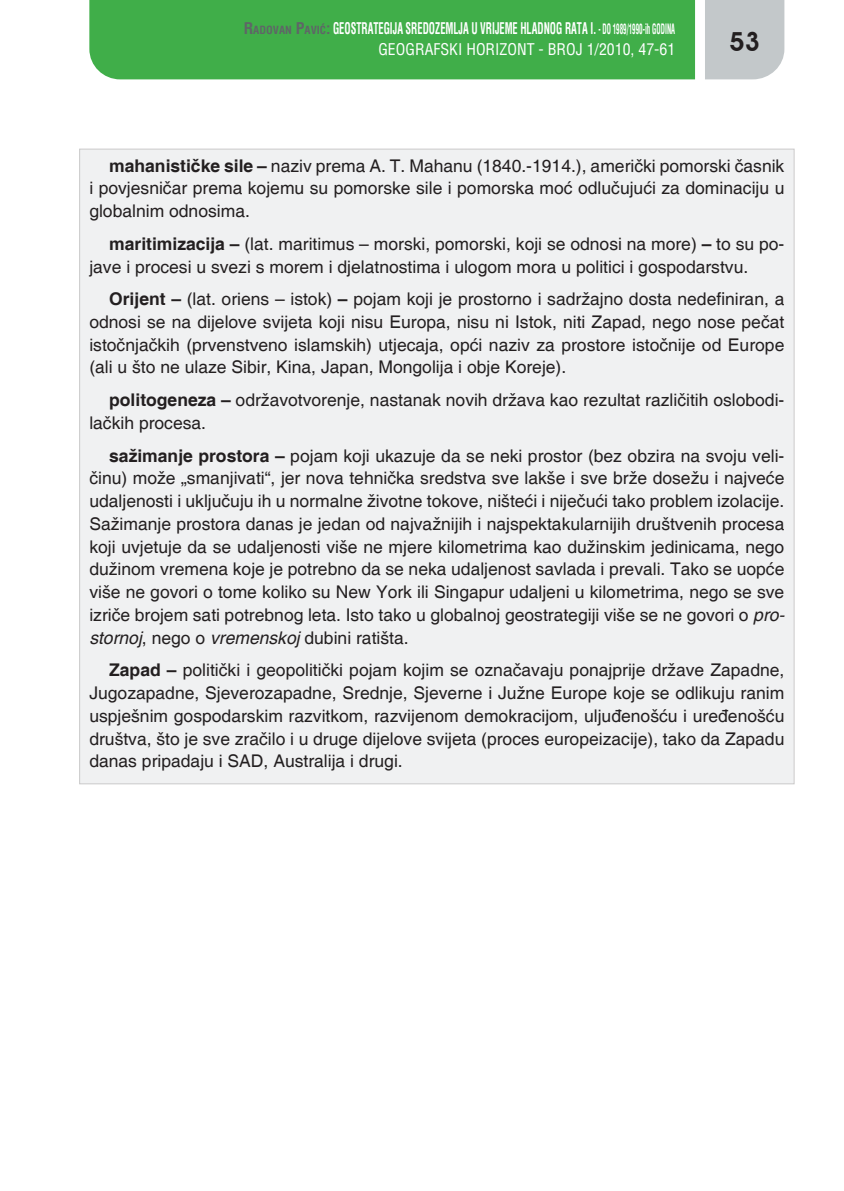
<style>
.page{position:relative;width:844px;height:1191px;background:#fff}
.page>*{position:absolute;margin:0;border:0;box-sizing:border-box;transform-origin:0 0}
.t1{font:600 26.25px "Avant Garde IT Cby BT";color:#231f20}
.t2{font:17.5px/22.8px "Helvetica";color:#231f20;text-align:justify}
.t3{font:700 condensed 15.75px/21px "Helvetica";color:#fff;text-align:right;scale:.65 1}
.s1{color:#5f6567}
.s2{font-size:11.03px;color:#5f6567}
.s3{font-size:14px}
.s4{font-weight:400}
.s5{font-weight:700}
.s6{font-style:italic}
</style>
<div class="page">
<div style="left:705px;top:0;width:79px;height:79px;background:#c3c8ca"></div>
<div style="left:89px;top:0;width:605px;height:79px;background:#40ae49"></div>
<div style="left:80px;top:149px;width:713px;height:635px;background:#f0f1f2"></div>
<p class="t3" style="left:243px;top:18px;width:665px"><span class="s1">R</span><span class="s2">ADOVAN</span> <span class="s1">P</span><span class="s2">AVIĆ</span><span class="s1">:</span> GEOSTRATEGIJA SREDOZEMLJA U VRIJEME HLADNOG RATA I. <span class="s3">- DO 1989/1990-ih GODINA<br></span><span class="s4">GEOGRAFSKI HORIZONT - BROJ 1/2010, 47-61</span></p>
<h1 class="t1" style="left:729px;top:26px;width:32px">53</h1>
<p class="t2" style="left:89px;top:155px;width:696px;text-indent:20px"><span class="s5">mahanističke sile –</span> naziv prema A. T. Mahanu (1840.-1914.), američki pomorski časnik i povjesničar prema kojemu su pomorske sile i pomorska moć odlučujući za dominaciju u globalnim odnosima.</p>
<p class="t2" style="left:89px;top:233px;width:696px;text-indent:20px"><span class="s5">maritimizacija –</span> (lat. maritimus – morski, pomorski, koji se odnosi na more) <span class="s5">–</span> to su po&shy;jave i procesi u svezi s morem i djelatnostima i ulogom mora u politici i gospodarstvu.</p>
<p class="t2" style="left:89px;top:288px;width:696px;text-indent:20px"><span class="s5">Orijent –</span> (lat. oriens – istok) <span class="s5">–</span> pojam koji je prostorno i sadržajno dosta nedefiniran, a odnosi se na dijelove svijeta koji nisu Europa, nisu ni Istok, niti Zapad, nego nose pečat istočnjačkih (prvenstveno islamskih) utjecaja, opći naziv za prostore istočnije od Europe (ali u što ne ulaze Sibir, Kina, Japan, Mongolija i obje Koreje).</p>
<p class="t2" style="left:89px;top:389px;width:696px;text-indent:20px"><span class="s5">politogeneza –</span> održavotvorenje, nastanak novih država kao rezultat različitih oslobodi&shy;lačkih procesa.</p>
<p class="t2" style="left:89px;top:445px;width:696px;text-indent:20px"><span class="s5">sažimanje prostora –</span> pojam koji ukazuje da se neki prostor (bez obzira na svoju veli&shy;činu) može „smanjivati“, jer nova tehnička sredstva sve lakše i sve brže dosežu i najveće udaljenosti i uključuju ih u normalne životne tokove, ništeći i niječući tako problem izolacije.<br>Sažimanje prostora danas je jedan od najvažnijih i najspektakularnijih društvenih procesa koji uvjetuje da se udaljenosti više ne mjere kilometrima kao dužinskim jedinicama, nego dužinom vremena koje je potrebno da se neka udaljenost savlada i prevali. Tako se uopće više ne govori o tome koliko su New York ili Singapur udaljeni u kilometrima, nego se sve izriče brojem sati potrebnog leta. Isto tako u globalnoj geostrategiji više se ne govori o <span class="s6">pro&shy;stornoj</span>, nego o <span class="s6">vremenskoj</span> dubini ratišta.</p>
<p class="t2" style="left:89px;top:659px;width:696px;text-indent:20px"><span class="s5">Zapad –</span> politički i geopolitički pojam kojim se označavaju ponajprije države Zapadne, Jugozapadne, Sjeverozapadne, Srednje, Sjeverne i Južne Europe koje se odlikuju ranim uspješnim gospodarskim razvitkom, razvijenom demokracijom, uljuđenošću i uređenošću društva, što je sve zračilo i u druge dijelove svijeta (proces europeizacije), tako da Zapadu danas pripadaju i SAD, Australija i drugi.</p>
</div>
